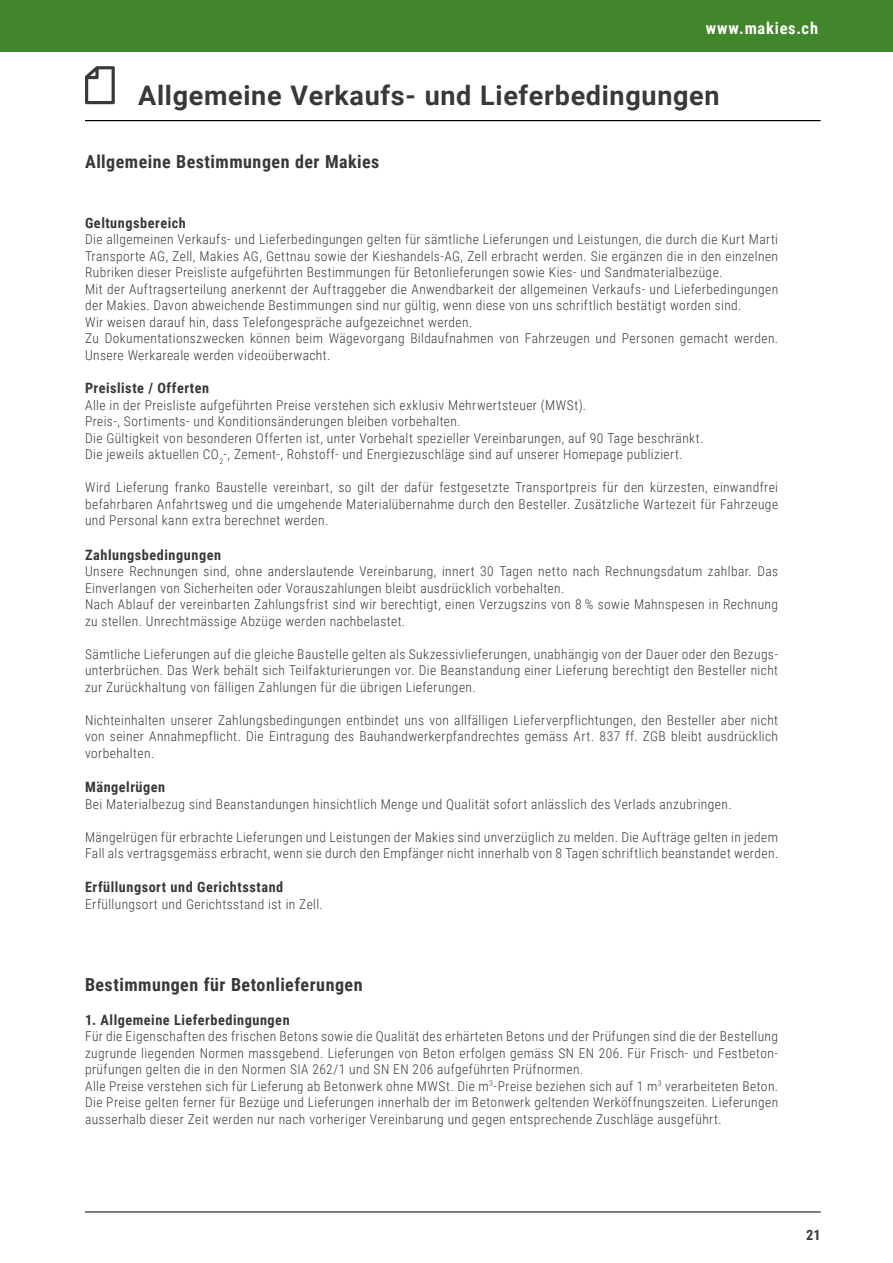
<style>
.page{position:relative;width:893px;height:1263px;background:#fff}
.page>*{position:absolute;margin:0;border:0;box-sizing:border-box;transform-origin:0 0}
.t1{font:700 27px "Roboto";letter-spacing:.025em;color:#383937}
.t2{font:700 18px "Roboto Condensed";letter-spacing:.025em;color:#383937}
.t3{font:700 16.5px "Roboto Condensed";letter-spacing:.05em;color:#fff}
.t4{font:700 14.25px "Roboto Condensed";letter-spacing:.04em;color:#383937}
.t5{font:300 13.5px/16.5px "Roboto Condensed";letter-spacing:.03em;color:#383937}
</style>
<div class="page">
<hr style="left:85px;top:1211px;width:736px;height:1px;background:#000">
<div style="left:0;top:0;width:893px;height:51px;background:#41862b"></div>
<hr style="left:85px;top:120px;width:736px;height:1px;background:#000">
<svg style="left:85px;top:66px;width:30px;height:38px"></svg>
<p class="t3" style="left:706px;top:17px;width:114px">www.makies.ch</p>
<h1 class="t1" style="left:138px;top:76px;width:583px">Allgemeine Verkaufs- und Lieferbedingungen</h1>
<h2 class="t2" style="left:85px;top:149px;width:296px">Allgemeine Bestimmungen der Makies</h2>
<p class="t4" style="left:85px;top:212px;width:102px">Geltungsbereich</p>
<p class="t5" style="left:85px;top:230px;width:695px">Die allgemeinen Verkaufs- und Lieferbedingungen gelten für sämtliche Lieferungen und Leistungen, die durch die Kurt Marti Transporte AG, Zell, Makies AG, Gettnau sowie der Kieshandels-AG, Zell erbracht werden. Sie ergänzen die in den einzelnen Rubriken dieser Preisliste aufgeführten Bestimmungen für Betonlieferungen sowie Kies- und Sandmaterialbezüge.<br>Mit der Auftragserteilung anerkennt der Auftraggeber die Anwendbarkeit der allgemeinen Verkaufs- und Lieferbedingungen der Makies. Davon abweichende Bestimmungen sind nur gültig, wenn diese von uns schriftlich bestätigt worden sind.<br>Wir weisen darauf hin, dass Telefongespräche aufgezeichnet werden.<br>Zu Dokumentationszwecken können beim Wägevorgang Bildaufnahmen von Fahrzeugen und Personen gemacht werden.<br>Unsere Werkareale werden videoüberwacht.</p>
<p class="t4" style="left:85px;top:378px;width:126px">Preisliste / Offerten</p>
<p class="t5" style="left:85px;top:396px;width:620px">Alle in der Preisliste aufgeführten Preise verstehen sich exklusiv Mehrwertsteuer (MWSt).<br>Preis-, Sortiments- und Konditionsänderungen bleiben vorbehalten.<br>Die Gültigkeit von besonderen Offerten ist, unter Vorbehalt spezieller Vereinbarungen, auf 90 Tage beschränkt.<br>Die jeweils aktuellen CO<sub>2</sub>-, Zement-, Rohstoff- und Energiezuschläge sind auf unserer Homepage publiziert.</p>
<p class="t5" style="left:85px;top:479px;width:695px;text-align:justify">Wird Lieferung franko Baustelle vereinbart, so gilt der dafür festgesetzte Transportpreis für den kürzesten, einwandfrei befahrbaren Anfahrtsweg und die umgehende Materialübernahme durch den Besteller. Zusätzliche Wartezeit für Fahrzeuge und Personal kann extra berechnet werden.</p>
<p class="t4" style="left:85px;top:545px;width:138px">Zahlungsbedingungen</p>
<p class="t5" style="left:85px;top:563px;width:695px">Unsere Rechnungen sind, ohne anderslautende Vereinbarung, innert 30 Tagen netto nach Rechnungsdatum zahlbar. Das Einverlangen von Sicherheiten oder Vorauszahlungen bleibt ausdrücklich vorbehalten.<br>Nach Ablauf der vereinbarten Zahlungsfrist sind wir berechtigt, einen Verzugszins von 8 % sowie Mahnspesen in Rechnung zu stellen. Unrechtmässige Abzüge werden nachbelastet.</p>
<p class="t5" style="left:85px;top:645px;width:695px;text-align:justify">Sämtliche Lieferungen auf die gleiche Baustelle gelten als Sukzessivlieferungen, unabhängig von der Dauer oder den Bezugs&shy;unterbrüchen. Das Werk behält sich Teilfakturierungen vor. Die Beanstandung einer Lieferung berechtigt den Besteller nicht zur Zurückhaltung von fälligen Zahlungen für die übrigen Lieferungen.</p>
<p class="t5" style="left:85px;top:711px;width:695px;text-align:justify">Nichteinhalten unserer Zahlungsbedingungen entbindet uns von allfälligen Lieferverpflichtungen, den Besteller aber nicht von seiner Annahmepflicht. Die Eintragung des Bauhandwerkerpfandrechtes gemäss Art. 837 ff. ZGB bleibt ausdrücklich vorbehalten.</p>
<p class="t4" style="left:85px;top:777px;width:82px">Mängelrügen</p>
<p class="t5" style="left:85px;top:795px;width:648px">Bei Materialbezug sind Beanstandungen hinsichtlich Menge und Qualität sofort anlässlich des Verlads anzubringen.</p>
<p class="t5" style="left:85px;top:828px;width:695px">Mängelrügen für erbrachte Lieferungen und Leistungen der Makies sind unverzüglich zu melden. Die Aufträge gelten in jedem<br>Fall als vertragsgemäss erbracht, wenn sie durch den Empfänger nicht innerhalb von 8 Tagen schriftlich beanstandet werden.</p>
<p class="t4" style="left:85px;top:877px;width:200px">Erfüllungsort und Gerichtsstand</p>
<p class="t5" style="left:85px;top:895px;width:239px">Erfüllungsort und Gerichtsstand ist in Zell.</p>
<h2 class="t2" style="left:85px;top:972px;width:279px">Bestimmungen für Betonlieferungen</h2>
<p class="t4" style="left:85px;top:1010px;width:206px">1. Allgemeine Lieferbedingungen</p>
<p class="t5" style="left:85px;top:1028px;width:695px">Für die Eigenschaften des frischen Betons sowie die Qualität des erhärteten Betons und der Prüfungen sind die der Bestellung zugrunde liegenden Normen massgebend. Lieferungen von Beton erfolgen gemäss SN EN 206. Für Frisch- und Festbeton&shy;prüfungen gelten die in den Normen SIA 262/1 und SN EN 206 aufgeführten Prüfnormen.<br>Alle Preise verstehen sich für Lieferung ab Betonwerk ohne MWSt. Die m<sup>3</sup>-Preise beziehen sich auf 1 m<sup>3</sup> verarbeiteten Beton.<br>Die Preise gelten ferner für Bezüge und Lieferungen innerhalb der im Betonwerk geltenden Werköffnungszeiten. Lieferungen ausserhalb dieser Zeit werden nur nach vorheriger Vereinbarung und gegen entsprechende Zuschläge ausgeführt.</p>
<p class="t4" style="left:806px;top:1224px;width:16px">21</p>
</div>
